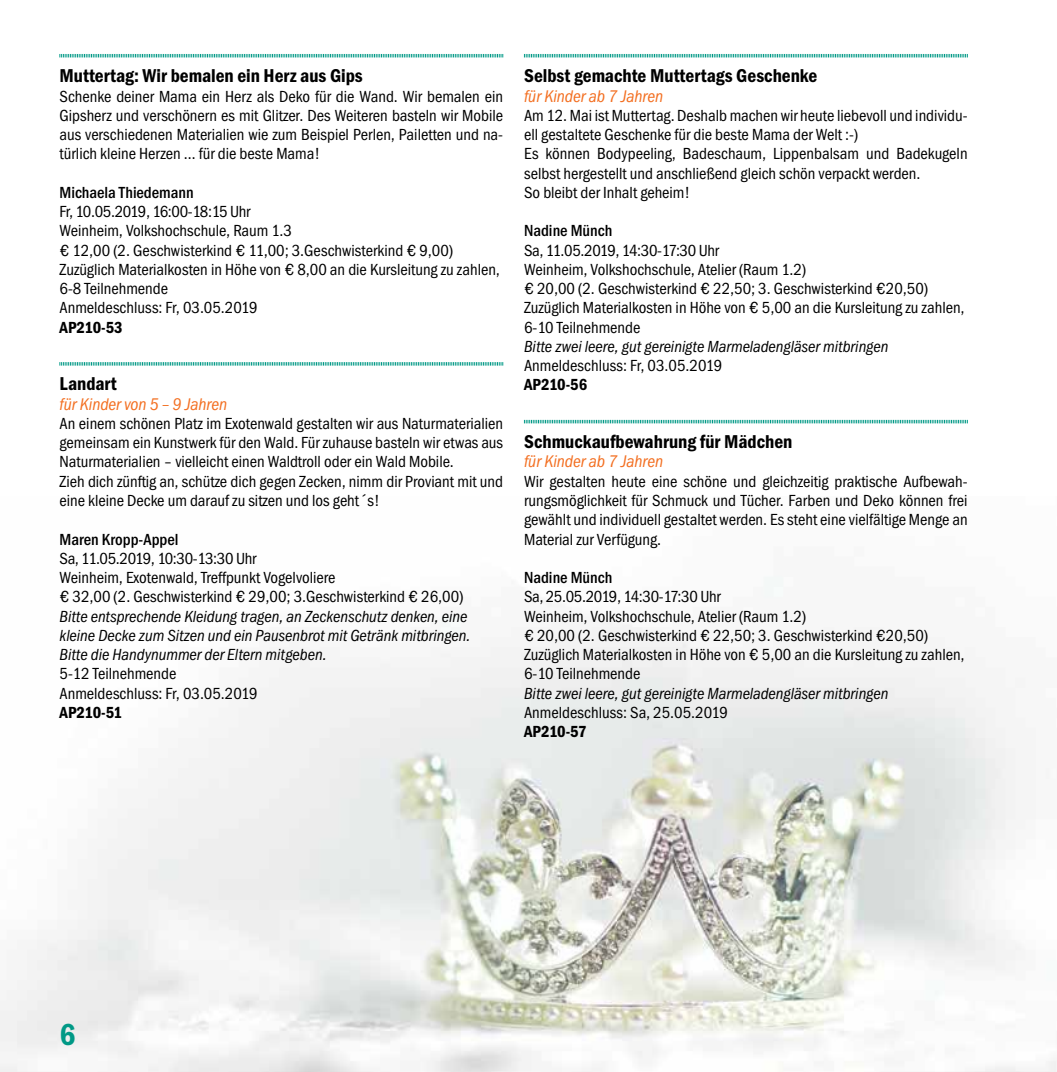
<style>
.page{position:relative;width:1057px;height:1072px;background:#fff}
.page>*{position:absolute;margin:0;border:0;box-sizing:border-box;transform-origin:0 0}
.t1{font:600 condensed 31.5px "Franklin Gothic";color:#009986}
.t2{font:600 condensed 19.25px "Franklin Gothic";color:#000}
.t3{font:italic condensed 17.5px "Franklin Gothic";color:#f36f21}
.t4{font:condensed 16.62px/19.2px "Franklin Gothic";color:#000}
.t5{font:italic condensed 16.62px/19.2px "Franklin Gothic";letter-spacing:-.005em;color:#000}
.t6{font:500 condensed 16.62px "Franklin Gothic";color:#000}
.t7{font:600 condensed 16.62px "Franklin Gothic";letter-spacing:-.01em;color:#000}
</style>
<div class="page">
<img style="left:0;top:577px;width:1057px;height:494px">
<svg style="left:59px;top:54px;width:444px;height:4px;background:#80ccc2"></svg>
<svg style="left:59px;top:362px;width:444px;height:4px;background:#7fcbc2"></svg>
<svg style="left:524px;top:54px;width:444px;height:4px;background:#80ccc2"></svg>
<svg style="left:524px;top:419px;width:444px;height:5px;background:#99d5ce"></svg>
<p class="t2" style="left:60px;top:65px;width:305px">Muttertag: Wir bemalen ein Herz aus Gips</p>
<p class="t4" style="left:60px;top:87px;width:445px;text-align:justify">Schenke deiner Mama ein Herz als Deko für die Wand. Wir bemalen ein Gipsherz und verschönern es mit Glitzer. Des Weiteren basteln wir Mobile aus verschiedenen Materialien wie zum Beispiel Perlen, Pailetten und na&shy;türlich kleine Herzen … für die beste Mama!</p>
<p class="t6" style="left:60px;top:183px;width:136px">Michaela Thiedemann</p>
<p class="t4" style="left:60px;top:202px;width:442px">Fr, 10.05.2019, 16:00-18:15 Uhr<br>Weinheim, Volkshochschule, Raum 1.3<br>€ 12,00 (2. Geschwisterkind € 11,00; 3.Geschwisterkind € 9,00)<br>Zuzüglich Materialkosten in Höhe von € 8,00 an die Kursleitung zu zahlen, 6-8 Teilnehmende<br>Anmeldeschluss: Fr, 03.05.2019</p>
<p class="t7" style="left:60px;top:317px;width:65px">AP210-53</p>
<p class="t2" style="left:60px;top:373px;width:59px">Landart</p>
<p class="t3" style="left:60px;top:394px;width:169px">für Kinder von 5 – 9 Jahren</p>
<p class="t4" style="left:60px;top:414px;width:445px">An einem schönen Platz im Exotenwald gestalten wir aus Naturmaterialien gemeinsam ein Kunstwerk für den Wald. Für zuhause basteln wir etwas aus Naturmaterialien – vielleicht einen Waldtroll oder ein Wald Mobile.<br>Zieh dich zünftig an, schütze dich gegen Zecken, nimm dir Proviant mit und eine kleine Decke um darauf zu sitzen und los geht´s!</p>
<p class="t6" style="left:60px;top:529px;width:121px">Maren Kropp-Appel</p>
<p class="t4" style="left:60px;top:549px;width:405px">Sa, 11.05.2019, 10:30-13:30 Uhr<br>Weinheim, Exotenwald, Treffpunkt Vogelvoliere<br>€ 32,00 (2. Geschwisterkind € 29,00; 3.Geschwisterkind € 26,00)</p>
<p class="t5" style="left:60px;top:606px;width:412px">Bitte entsprechende Kleidung tragen, an Zeckenschutz denken, eine kleine Decke zum Sitzen und ein Pausenbrot mit Getränk mitbringen.<br>Bitte die Handynummer der Eltern mitgeben.</p>
<p class="t4" style="left:60px;top:664px;width:200px">5-12 Teilnehmende<br>Anmeldeschluss: Fr, 03.05.2019</p>
<p class="t7" style="left:60px;top:702px;width:64px">AP210-51</p>
<p class="t2" style="left:524px;top:65px;width:295px">Selbst gemachte Muttertags Geschenke</p>
<p class="t3" style="left:524px;top:86px;width:140px">für Kinder ab 7 Jahren</p>
<p class="t4" style="left:524px;top:106px;width:445px">Am 12. Mai ist Muttertag. Deshalb machen wir heute liebevoll und individu&shy;ell gestaltete Geschenke für die beste Mama der Welt :-)<br>Es können Bodypeeling, Badeschaum, Lippenbalsam und Badekugeln selbst hergestellt und anschließend gleich schön verpackt werden.<br>So bleibt der Inhalt geheim!</p>
<p class="t6" style="left:524px;top:221px;width:90px">Nadine Münch</p>
<p class="t4" style="left:524px;top:241px;width:442px">Sa, 11.05.2019, 14:30-17:30 Uhr<br>Weinheim, Volkshochschule, Atelier (Raum 1.2)<br>€ 20,00 (2. Geschwisterkind € 22,50; 3. Geschwisterkind €20,50)<br>Zuzüglich Materialkosten in Höhe von € 5,00 an die Kursleitung zu zahlen, 6-10 Teilnehmende</p>
<p class="t5" style="left:524px;top:337px;width:366px">Bitte zwei leere, gut gereinigte Marmeladengläser mitbringen</p>
<p class="t4" style="left:524px;top:356px;width:200px">Anmeldeschluss: Fr, 03.05.2019</p>
<p class="t7" style="left:524px;top:375px;width:65px">AP210-56</p>
<p class="t2" style="left:524px;top:431px;width:270px">Schmuckaufbewahrung für Mädchen</p>
<p class="t3" style="left:524px;top:452px;width:140px">für Kinder ab 7 Jahren</p>
<p class="t4" style="left:524px;top:472px;width:445px;text-align:justify">Wir gestalten heute eine schöne und gleichzeitig praktische Aufbewah&shy;rungsmöglichkeit für Schmuck und Tücher. Farben und Deko können frei gewählt und individuell gestaltet werden. Es steht eine vielfältige Menge an Material zur Verfügung.</p>
<p class="t6" style="left:524px;top:568px;width:90px">Nadine Münch</p>
<p class="t4" style="left:524px;top:587px;width:442px">Sa, 25.05.2019, 14:30-17:30 Uhr<br>Weinheim, Volkshochschule, Atelier (Raum 1.2)<br>€ 20,00 (2. Geschwisterkind € 22,50; 3. Geschwisterkind €20,50)<br>Zuzüglich Materialkosten in Höhe von € 5,00 an die Kursleitung zu zahlen, 6-10 Teilnehmende</p>
<p class="t5" style="left:524px;top:683px;width:366px">Bitte zwei leere, gut gereinigte Marmeladengläser mitbringen</p>
<p class="t4" style="left:524px;top:703px;width:205px">Anmeldeschluss: Sa, 25.05.2019</p>
<p class="t7" style="left:524px;top:722px;width:64px">AP210-57</p>
<h1 class="t1" style="left:60px;top:1016px;width:18px">6</h1>
</div>
